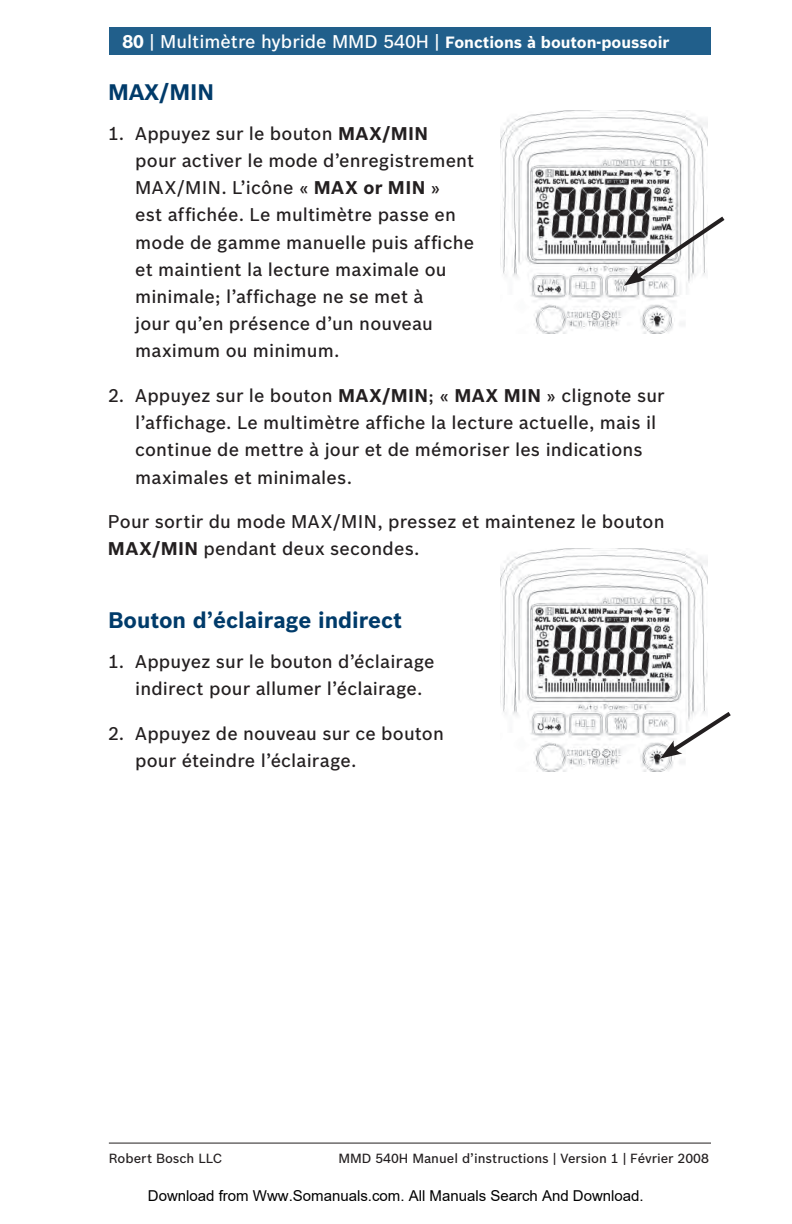
<style>
.page{position:relative;width:792px;height:1224px;background:#fff}
.page>*{position:absolute;margin:0;border:0;box-sizing:border-box;transform-origin:0 0}
.t1{font:700 22px "Bosch Sans";color:#003b6a}
.t2{font:500 18px/27.2px "Bosch Sans";letter-spacing:.01em;color:#231f20}
.t3{font:500 18px "Bosch Sans";color:#fff}
.t4{font:15px "Arial";color:#000}
.t5{font:500 13px "Bosch Sans";color:#231f20}
.s1{font-weight:700}
.s2{font-weight:700;font-size:16px}
</style>
<div class="page">
<div style="left:109px;top:27px;width:602px;height:27px;background:#215f8b"></div>
<hr style="left:109px;top:1143px;width:602px;height:1px;background:#231f20">
<img style="left:500px;top:110px;width:208px;height:224px">
<svg style="left:624px;top:213px;width:101px;height:73px"></svg>
<img style="left:500px;top:548px;width:208px;height:224px">
<svg style="left:660px;top:708px;width:71px;height:51px"></svg>
<p class="t3" style="left:122px;top:33px;width:548px"><span class="s1">80</span> | Multimètre hybride MMD 540H | <span class="s2">Fonctions à bouton-poussoir</span></p>
<p class="t1" style="left:108px;top:82px;width:108px">MAX/MIN</p>
<p class="t2" style="left:135px;top:121px;width:341px">Appuyez sur le bouton <span class="s1">MAX/MIN<br></span>pour activer le mode d’enregistrement<br>MAX/MIN. L’icône « <span class="s1">MAX or MIN</span> »<br>est affichée. Le multimètre passe en mode de gamme manuelle puis affiche et maintient la lecture maximale ou minimale; l’affichage ne se met à<br>jour qu’en présence d’un nouveau maximum ou minimum.</p>
<p class="t2" style="left:135px;top:383px;width:531px">Appuyez sur le bouton <span class="s1">MAX/MIN</span>; « <span class="s1">MAX MIN</span> » clignote sur l’affichage. Le multimètre affiche la lecture actuelle, mais il continue de mettre à jour et de mémoriser les indications maximales et minimales.</p>
<p class="t2" style="left:108px;top:509px;width:558px">Pour sortir du mode MAX/MIN, pressez et maintenez le bouton<br><span class="s1">MAX/MIN</span> pendant deux secondes.</p>
<p class="t2" style="left:108px;top:121px;width:18px">1.</p>
<p class="t2" style="left:108px;top:383px;width:18px">2.</p>
<p class="t1" style="left:108px;top:610px;width:296px">Bouton d’éclairage indirect</p>
<p class="t2" style="left:135px;top:649px;width:301px">Appuyez sur le bouton d’éclairage indirect pour allumer l’éclairage.</p>
<p class="t2" style="left:135px;top:721px;width:310px">Appuyez de nouveau sur ce bouton pour éteindre l’éclairage.</p>
<p class="t2" style="left:108px;top:649px;width:18px">1.</p>
<p class="t2" style="left:108px;top:721px;width:18px">2.</p>
<p class="t5" style="left:109px;top:1152px;width:115px">Robert Bosch LLC</p>
<p class="t5" style="left:338px;top:1152px;width:372px">MMD 540H Manuel d’instructions | Version 1 | Février 2008</p>
<p class="t4" style="left:148px;top:1187px;width:497px">Download from Www.Somanuals.com. All Manuals Search And Download.</p>
</div>
